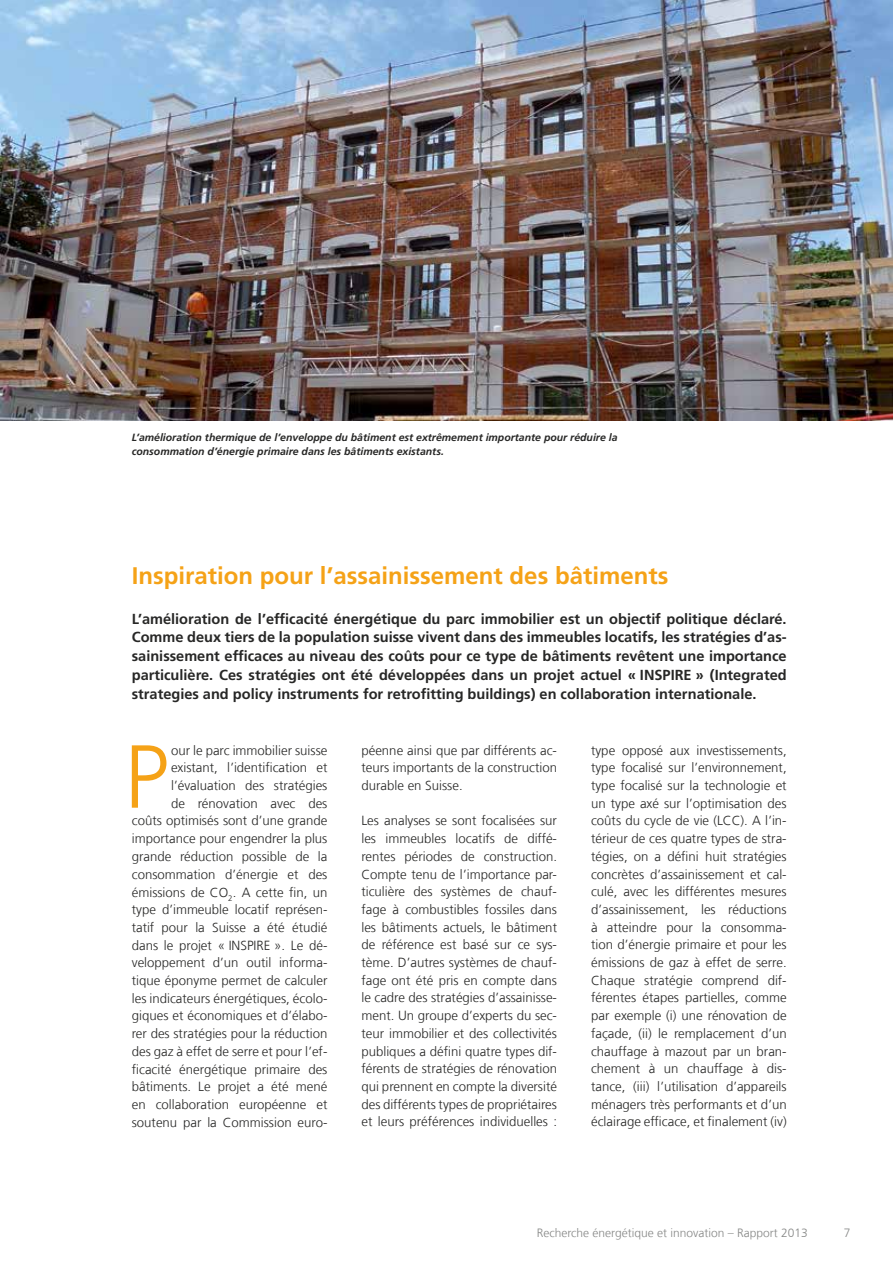
<style>
.page{position:relative;width:893px;height:1263px;background:#fff}
.page>*{position:absolute;margin:0;border:0;box-sizing:border-box;transform-origin:0 0}
.t1{font:300 89.25px "Frutiger LT Com";color:#f5a217}
.t2{font:700 24px "Frutiger LT Com";color:#f5a217}
.t3{font:700 14.55px/18.8px "Frutiger LT Com";color:#272726;text-align:justify}
.t4{font:300 13.2px/17.7px "Frutiger LT Com";color:#272726;text-align:justify}
.t5{font:300 12px "Frutiger LT Com";color:#868786}
.t6{font:italic 700 10.5px/13.5px "Frutiger LT Com";color:#272726}
</style>
<div class="page">
<img style="left:0;top:0;width:893px;height:421px">
<p class="t6" style="left:132px;top:431px;width:487px">L’amélioration thermique de l’enveloppe du bâtiment est extrêmement importante pour réduire la consommation d’énergie primaire dans les bâtiments existants.</p>
<h2 class="t2" style="left:132px;top:561px;width:538px">Inspiration pour l’assainissement des bâtiments</h2>
<p class="t3" style="left:132px;top:609px;width:656px">L’amélioration de l’efficacité énergétique du parc immobilier est un objectif politique déclaré.<br>Comme deux tiers de la population suisse vivent dans des immeubles locatifs, les stratégies d’as&shy;sainissement efficaces au niveau des coûts pour ce type de bâtiments revêtent une importance particulière. Ces stratégies ont été développées dans un projet actuel « INSPIRE » (Integrated strategies and policy instruments for retrofitting buildings) en collaboration internationale.</p>
<p class="t4" style="left:132px;top:741px;width:197px;text-align:right">our le parc immobilier suisse existant, l’identification et l’évaluation des stratégies<br>de rénovation avec des<br>coûts optimisés sont d’une grande importance pour engendrer la plus grande réduction possible de la consommation d’énergie et des émissions de CO<sub>2</sub>. A cette fin, un type d’immeuble locatif représen&shy;tatif pour la Suisse a été étudié dans le projet « INSPIRE ». Le dé&shy;veloppement d’un outil informa&shy;tique éponyme permet de calculer les indicateurs énergétiques, écolo&shy;giques et économiques et d’élabo&shy;rer des stratégies pour la réduction des gaz à effet de serre et pour l’ef&shy;ficacité énergétique primaire des bâtiments. Le projet a été mené en collaboration européenne et soutenu par la Commission euro-</p>
<p class="t4" style="left:361px;top:741px;width:197px">péenne ainsi que par différents ac&shy;teurs importants de la construction durable en Suisse.</p>
<h1 class="t1" style="left:124px;top:725px;width:46px">P</h1>
<p class="t4" style="left:361px;top:812px;width:197px">Les analyses se sont focalisées sur les immeubles locatifs de diffé&shy;rentes périodes de construction.<br>Compte tenu de l’importance par&shy;ticulière des systèmes de chauf&shy;fage à combustibles fossiles dans les bâtiments actuels, le bâtiment de référence est basé sur ce sys&shy;tème. D’autres systèmes de chauf&shy;fage ont été pris en compte dans le cadre des stratégies d’assainisse&shy;ment. Un groupe d’experts du sec&shy;teur immobilier et des collectivités publiques a défini quatre types dif&shy;férents de stratégies de rénovation qui prennent en compte la diversité des différents types de propriétaires et leurs préférences individuelles :</p>
<p class="t4" style="left:591px;top:741px;width:197px">type opposé aux investissements, type focalisé sur l’environnement, type focalisé sur la technologie et un type axé sur l’optimisation des coûts du cycle de vie (LCC). A l’in&shy;térieur de ces quatre types de stra&shy;tégies, on a défini huit stratégies concrètes d’assainissement et cal&shy;culé, avec les différentes mesures d’assainissement, les réductions à atteindre pour la consomma&shy;tion d’énergie primaire et pour les émissions de gaz à effet de serre.<br>Chaque stratégie comprend dif&shy;férentes étapes partielles, comme par exemple (i) une rénovation de façade, (ii) le remplacement d’un chauffage à mazout par un bran&shy;chement à un chauffage à dis&shy;tance, (iii) l’utilisation d’appareils ménagers très performants et d’un éclairage efficace, et finalement (iv)</p>
<p class="t5" style="left:537px;top:1226px;width:273px">Recherche énergétique et innovation – Rapport 2013</p>
<p class="t5" style="left:844px;top:1226px;width:8px">7</p>
</div>
